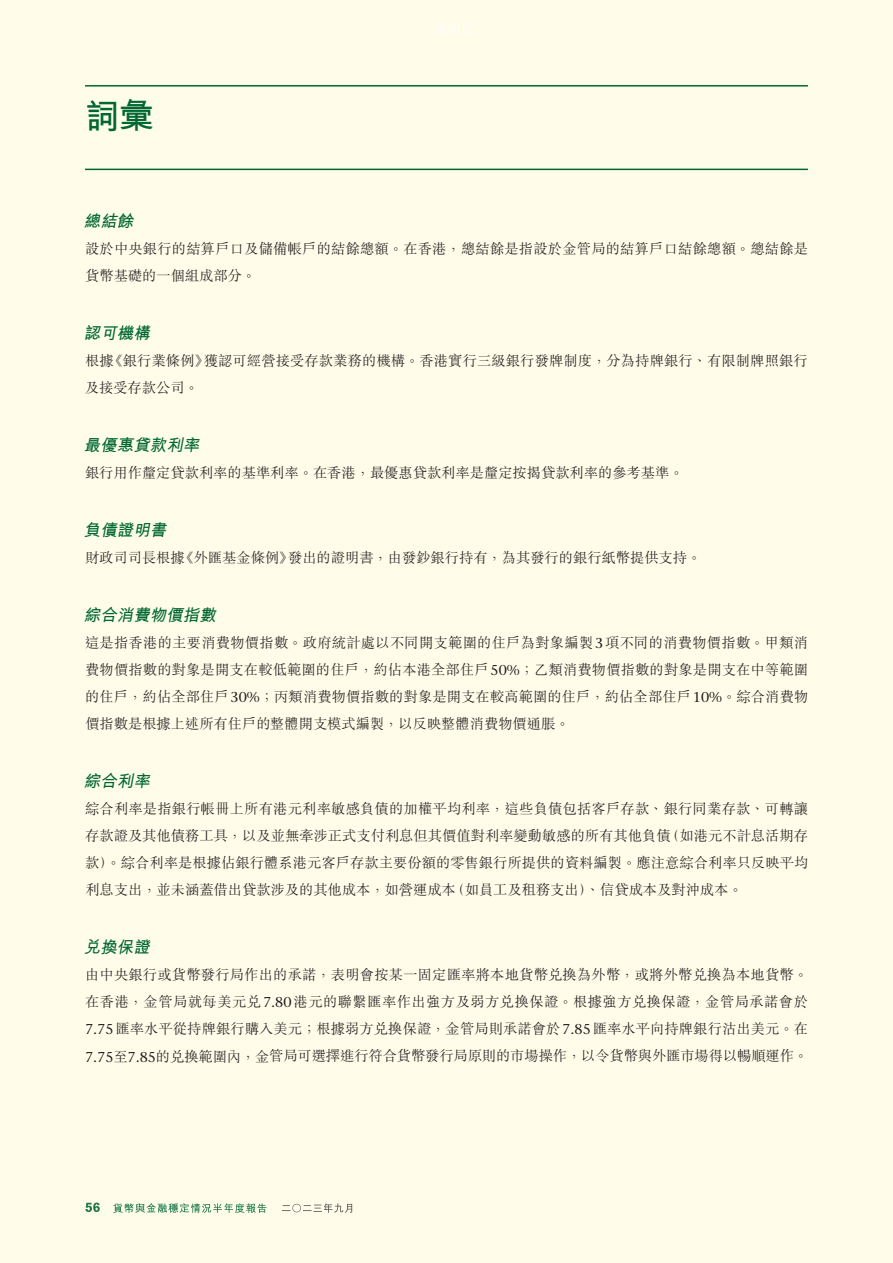
<style>
.page{position:relative;width:893px;height:1263px;background:#fff}
.page>*{position:absolute;margin:0;border:0;box-sizing:border-box;transform-origin:0 0}
.t1{font:700 34.5px "M Hei HK";color:#006734}
.Text{font:italic 700 16.5px "M Hei HK";color:#006734}
.Text-2{font:300 14.25px/27px "M Sung HK";color:#231f20;text-align:justify}
.s1{font-family:"Stone Serif Std";font-weight:500}
</style>
<div class="page">
<div style="left:0;top:0;width:892px;height:1263px;background:#fffde9"></div>
<svg style="left:85px;top:1202px;width:15px;height:10px"></svg>
<hr style="left:85px;top:85px;width:723px;height:2px;background:#006734">
<hr style="left:85px;top:169px;width:723px;height:1px;background:#006734">
<svg style="left:113px;top:1203px;width:153px;height:10px;background:#b5d1b5"></svg>
<svg style="left:282px;top:1203px;width:70px;height:10px"></svg>
<svg style="left:892px;top:0;width:1px;height:1263px"></svg>
<h1 class="t1" style="left:85px;top:91px;width:70px">詞彙</h1>
<p class="Text" style="left:84px;top:209px;width:55px">總結餘</p>
<p class="Text-2" style="left:85px;top:235px;width:724px">設於中央銀行的結算戶口及儲備帳戶的結餘總額。在香港，總結餘是指設於金管局的結算戶口結餘總額。總結餘是貨幣基礎的一個組成部分。</p>
<p class="Text" style="left:84px;top:321px;width:71px">認可機構</p>
<p class="Text-2" style="left:85px;top:347px;width:724px">根據《銀行業條例》獲認可經營接受存款業務的機構。香港實行三級銀行發牌制度，分為持牌銀行、有限制牌照銀行及接受存款公司。</p>
<p class="Text" style="left:84px;top:433px;width:121px">最優惠貸款利率</p>
<p class="Text-2" style="left:85px;top:459px;width:600px">銀行用作釐定貸款利率的基準利率。在香港，最優惠貸款利率是釐定按揭貸款利率的參考基準。</p>
<p class="Text" style="left:84px;top:518px;width:88px">負債證明書</p>
<p class="Text-2" style="left:85px;top:544px;width:618px">財政司司長根據《外匯基金條例》發出的證明書，由發鈔銀行持有，為其發行的銀行紙幣提供支持。</p>
<p class="Text" style="left:84px;top:603px;width:137px">綜合消費物價指數</p>
<p class="Text-2" style="left:85px;top:629px;width:725px">這是指香港的主要消費物價指數。政府統計處以不同開支範圍的住戶為對象編製<span class="s1">3</span>項不同的消費物價指數。甲類消費物價指數的對象是開支在較低範圍的住戶，約佔本港全部住戶<span class="s1">50%</span>；乙類消費物價指數的對象是開支在中等範圍的住戶，約佔全部住戶<span class="s1">30%</span>；丙類消費物價指數的對象是開支在較高範圍的住戶，約佔全部住戶<span class="s1">10%</span>。綜合消費物價指數是根據上述所有住戶的整體開支模式編製，以反映整體消費物價通脹。</p>
<p class="Text" style="left:84px;top:769px;width:71px">綜合利率</p>
<p class="Text-2" style="left:85px;top:795px;width:725px">綜合利率是指銀行帳冊上所有港元利率敏感負債的加權平均利率，這些負債包括客戶存款、銀行同業存款、可轉讓存款證及其他債務工具，以及並無牽涉正式支付利息但其價值對利率變動敏感的所有其他負債（如港元不計息活期存款）。綜合利率是根據佔銀行體系港元客戶存款主要份額的零售銀行所提供的資料編製。應注意綜合利率只反映平均利息支出，並未涵蓋借出貸款涉及的其他成本，如營運成本（如員工及租務支出）、信貸成本及對沖成本。</p>
<p class="Text" style="left:84px;top:935px;width:71px">兌換保證</p>
<p class="Text-2" style="left:85px;top:961px;width:725px">由中央銀行或貨幣發行局作出的承諾，表明會按某一固定匯率將本地貨幣兌換為外幣，或將外幣兌換為本地貨幣。在香港，金管局就每美元兌<span class="s1">7.80</span>港元的聯繫匯率作出強方及弱方兌換保證。根據強方兌換保證，金管局承諾會於<span class="s1">7.75</span>匯率水平從持牌銀行購入美元；根據弱方兌換保證，金管局則承諾會於<span class="s1">7.85</span>匯率水平向持牌銀行沽出美元。在<span class="s1">7.75</span>至<span class="s1">7.85</span>的兌換範圍內，金管局可選擇進行符合貨幣發行局原則的市場操作，以令貨幣與外匯市場得以暢順運作。</p>
</div>
